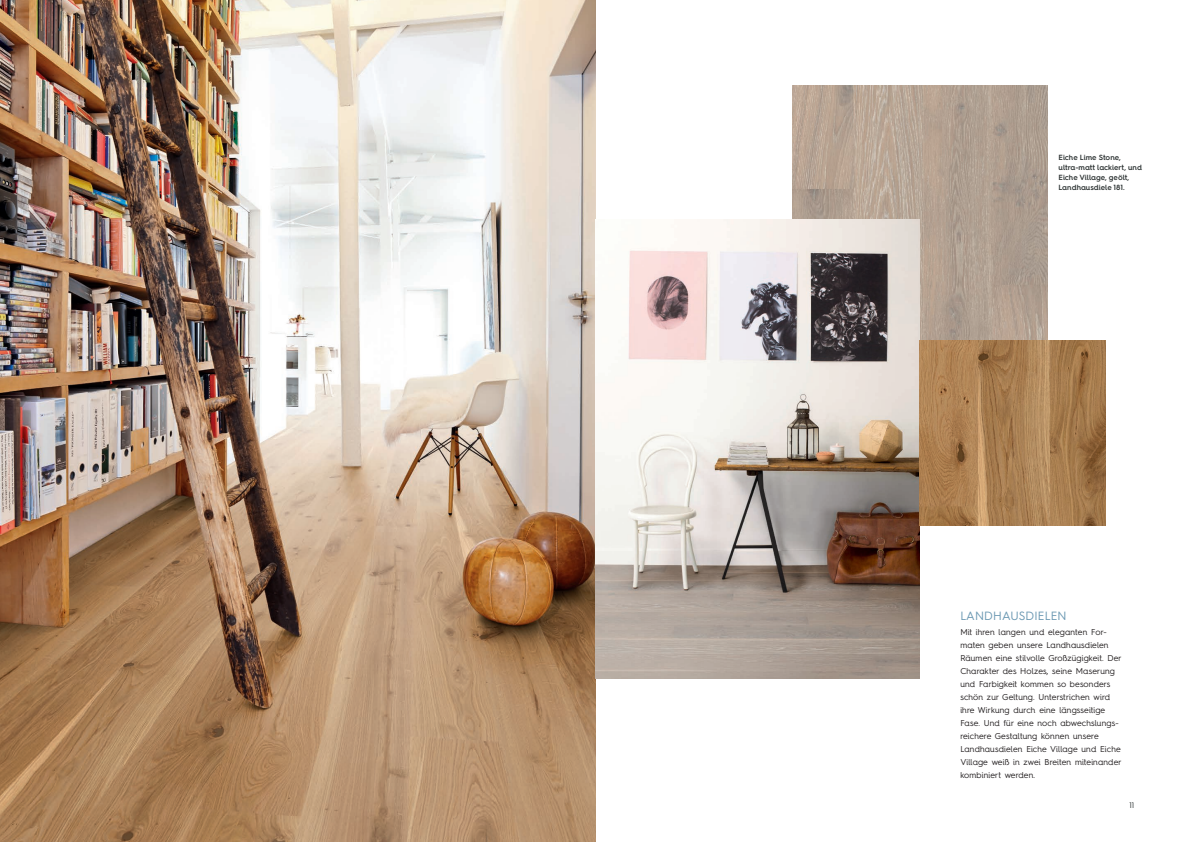
<style>
.page{position:relative;width:1191px;height:842px;background:#fff}
.page>*{position:absolute;margin:0;border:0;box-sizing:border-box;transform-origin:0 0}
.t1{font:12px "Hurme Geometric Sans 4";letter-spacing:.015em;color:#6c99b3}
.t2{font:8.5px/13px "Hurme Geometric Sans 4";letter-spacing:.015em;color:#231f20}
.t3{font:8px "Hurme Geometric Sans 4";color:#2d3333}
.t4{font:600 7.5px "Hurme Geometric Sans 4";letter-spacing:-.005em;color:#2d3333}
</style>
<div class="page">
<img style="left:0;top:0;width:595px;height:842px">
<img style="left:792px;top:85px;width:255px;height:255px">
<img style="left:595px;top:220px;width:324px;height:459px">
<img style="left:919px;top:340px;width:186px;height:186px">
<p class="t4" style="left:1058px;top:153px;width:64px">Eiche Lime Stone,</p>
<p class="t4" style="left:1058px;top:163px;width:85px">ultra-matt lackiert, und</p>
<p class="t4" style="left:1058px;top:173px;width:72px">Eiche Village, geölt,</p>
<p class="t4" style="left:1058px;top:183px;width:68px">Landhausdiele 181.</p>
<p class="t1" style="left:960px;top:607px;width:108px">LANDHAUSDIELEN</p>
<p class="t2" style="left:960px;top:625px;width:150px">Mit ihren langen und eleganten For&shy;maten geben unsere Landhausdielen</p>
<p class="t2" style="left:960px;top:651px;width:163px">Räumen eine stilvolle Großzügigkeit. Der Charakter des Holzes, seine Maserung und Farbigkeit kommen so besonders schön zur Geltung. Unterstrichen wird ihre Wirkung durch eine längsseitige Fase. Und für eine noch abwechslungs&shy;reichere Gestaltung können unsere Landhausdielen Eiche Village und Eiche Village weiß in zwei Breiten miteinander kombiniert werden.</p>
<p class="t3" style="left:1129px;top:799px;width:6px">11</p>
</div>
